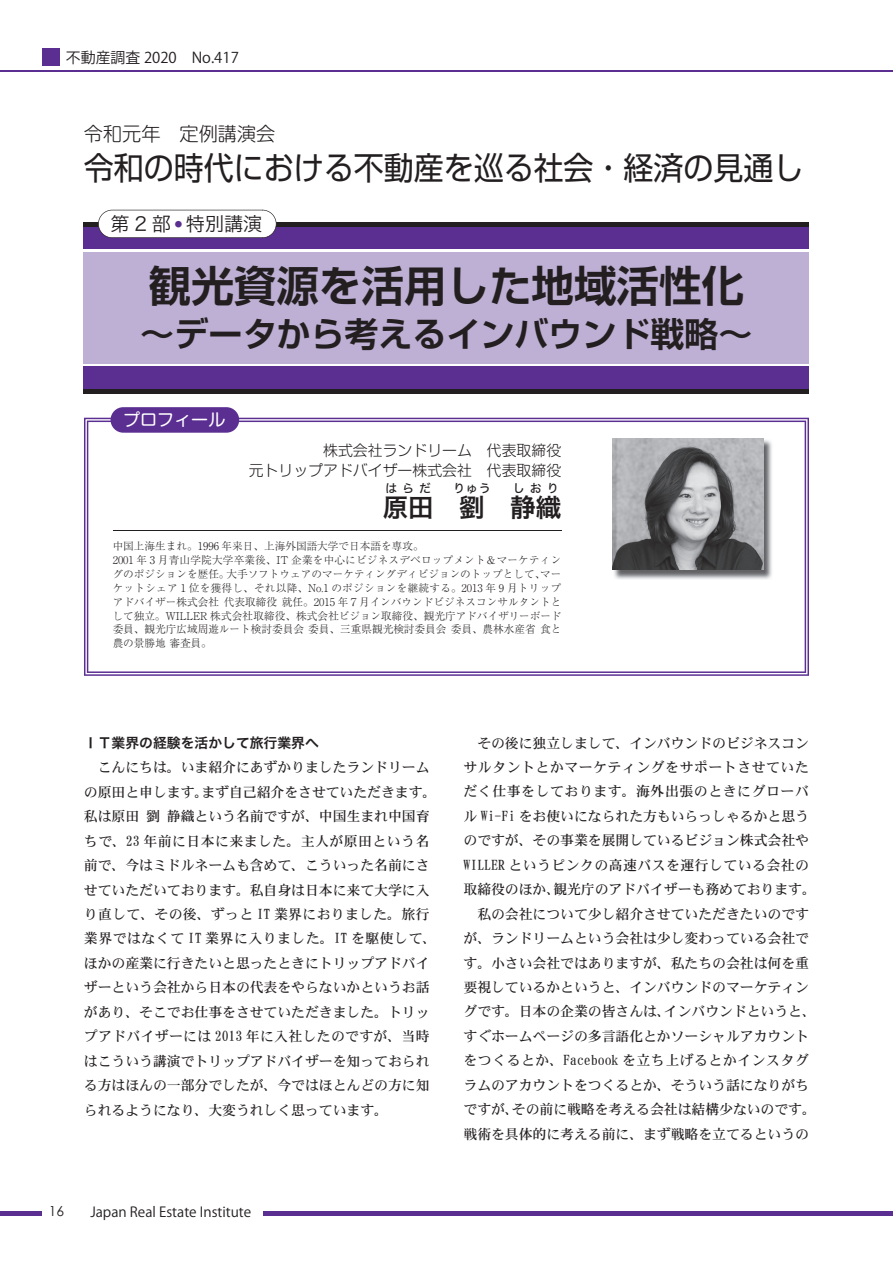
<style>
.page{position:relative;width:893px;height:1263px;background:#fff}
.page>*{position:absolute;margin:0;border:0;box-sizing:border-box;transform-origin:0 0}
.t1{font:700 42.45px "Shin Go Pro De";color:#231f20}
.t2{font:700 34.05px "Shin Go Pro De";color:#231f20}
.t3{font:31.95px "Shin Go Pro";color:#231f20;scale:.94 1}
.t4{font:25.5px "Hira Kaku Pro W6";color:#231f20}
.t5{font:300 19.2px "Shin M Go Pro";color:#231f20}
.t6{font:19.2px "Hira Kaku Pro W3";color:#231f20}
.t7{font:16.95px "Shin M Go Pro";color:#fff}
.t8{font:300 14.85px/19.2px "Shin M Go Pro";color:#231f20;text-align:right}
.t9{font:14.85px "Koz Go Pro";color:#231f20}
.t10{font:13.8px/24.5px "DFHS Mincho W5 WIN RKSJ H";color:#231f20}
.t11{font:13.8px "Koz Go Pro";color:#231f20}
.t12{font:13.8px "Hira Kaku Pro W6";color:#231f20}
.t13{font:13.8px "Century Gothic";color:#231f20}
.t14{font:12.75px "Hira Kaku Pro W6";letter-spacing:.335em;color:#231f20}
.t15{font:300 10.65px/13.8px "Ryumin Pro";color:#231f20}
</style>
<div class="page">
<hr style="left:0;top:1211px;width:893px;height:4px;background:#5b2e91">
<hr style="left:0;top:70px;width:893px;height:1px;background:#5b2e91">
<div style="left:43px;top:49px;width:17px;height:17px;background:#5b2e91"></div>
<div style="left:84px;top:222px;width:725px;height:171px;background:#5b2e91"></div>
<hr style="left:84px;top:222px;width:725px;height:4px;background:#231f20">
<hr style="left:84px;top:389px;width:725px;height:4px;background:#231f20">
<hr style="left:84px;top:364px;width:725px;height:2px;background:#fff">
<hr style="left:84px;top:250px;width:725px;height:2px;background:#fff">
<div style="left:84px;top:252px;width:725px;height:112px;background:#beafd4"></div>
<svg style="left:98px;top:210px;width:178px;height:28px"></svg>
<svg style="left:84px;top:418px;width:725px;height:258px;background:#a890c4"></svg>
<svg style="left:87px;top:421px;width:719px;height:252px"></svg>
<svg style="left:111px;top:407px;width:128px;height:26px;background:#643997"></svg>
<hr style="left:113px;top:530px;width:448px;height:1px;background:#231f20">
<img style="left:613px;top:439px;width:160px;height:141px">
<img style="left:612px;top:438px;width:151px;height:132px">
<div style="left:88px;top:1204px;width:174px;height:17px;background:#fff"></div>
<div style="left:43px;top:1204px;width:45px;height:17px;background:#fff"></div>
<p class="t9" style="left:66px;top:48px;width:174px">不動産調査 2020　No.417</p>
<h3 class="t5" style="left:84px;top:119px;width:193px">令和元年　定例講演会</h3>
<h3 class="t3" style="left:84px;top:142px;width:767px">令和の時代における不動産を巡る社会・経済の見通し</h3>
<h3 class="t6" style="left:111px;top:207px;width:153px">第2部 <sup>●</sup> 特別講演</h3>
<h1 class="t1" style="left:149px;top:251px;width:597px">観光資源を活用した地域活性化</h1>
<h2 class="t2" style="left:140px;top:306px;width:614px">～データから考えるインバウンド戦略～</h2>
<p class="t7" style="left:123px;top:406px;width:104px">プロフィール</p>
<p class="t8" style="left:249px;top:439px;width:314px">株式会社ランドリーム　代表取締役<br>元トリップアドバイザー株式会社　代表取締役</p>
<h3 class="t4" style="left:383px;top:484px;width:180px">原田　劉　静織</h3>
<p class="t14" style="left:385px;top:476px;width:48px">はらだ</p>
<p class="t14" style="left:453px;top:476px;width:40px">りゅう</p>
<p class="t14" style="left:512px;top:476px;width:48px">しおり</p>
<p class="t15" style="left:112px;top:539px;width:450px">中国上海生まれ。1996 年来日、上海外国語大学で日本語を専攻。<br>2001 年 3 月青山学院大学卒業後、IT 企業を中心にビジネスデベロップメント＆マーケティングのポジションを歴任。大手ソフトウェアのマーケティングディビジョンのトップとして、マーケットシェア１位を獲得し、それ以降、No.1 のポジションを継続する。2013 年 9 月トリップアドバイザー株式会社 代表取締役 就任。2015 年７月インバウンドビジネスコンサルタントとして独立。WILLER 株式会社取締役、株式会社ビジョン取締役、観光庁アドバイザリーボード委員、観光庁広域周遊ルート検討委員会 委員、三重県観光検討委員会 委員、農林水産省 食と農の景勝地 審査員。</p>
<p class="t12" style="left:84px;top:730px;width:236px">ＩＴ業界の経験を活かして旅行業界へ</p>
<p class="t10" style="left:84px;top:755px;width:354px">　こんにちは。いま紹介にあずかりましたランドリームの原田と申します。まず自己紹介をさせていただきます。私は原田 劉 静織という名前ですが、中国生まれ中国育ちで、23 年前に日本に来ました。主人が原田という名前で、今はミドルネームも含めて、こういった名前にさせていただいております。私自身は日本に来て大学に入り直して、その後、ずっと IT 業界におりました。旅行業界ではなくて IT 業界に入りました。IT を駆使して、ほかの産業に行きたいと思ったときにトリップアドバイザーという会社から日本の代表をやらないかというお話があり、そこでお仕事をさせていただきました。トリップアドバイザーには 2013 年に入社したのですが、当時はこういう講演でトリップアドバイザーを知っておられる方はほんの一部分でしたが、今ではほとんどの方に知られるようになり、大変うれしく思っています。</p>
<p class="t13" style="left:49px;top:1202px;width:17px">16</p>
<p class="t11" style="left:90px;top:1203px;width:162px">Japan…Real…Estate…Institute</p>
<p class="t10" style="left:463px;top:730px;width:354px">　その後に独立しまして、インバウンドのビジネスコンサルタントとかマーケティングをサポートさせていただく仕事をしております。海外出張のときにグローバル Wi-Fi をお使いになられた方もいらっしゃるかと思うのですが、その事業を展開しているビジョン株式会社や<br>WILLER というピンクの高速バスを運行している会社の取締役のほか、観光庁のアドバイザーも務めております。　私の会社について少し紹介させていただきたいのですが、ランドリームという会社は少し変わっている会社です。小さい会社ではありますが、私たちの会社は何を重要視しているかというと、インバウンドのマーケティングです。日本の企業の皆さんは、インバウンドというと、すぐホームページの多言語化とかソーシャルアカウントをつくるとか、Facebook を立ち上げるとかインスタグラムのアカウントをつくるとか、そういう話になりがちですが、その前に戦略を考える会社は結構少ないのです。戦術を具体的に考える前に、まず戦略を立てるというの</p>
</div>
